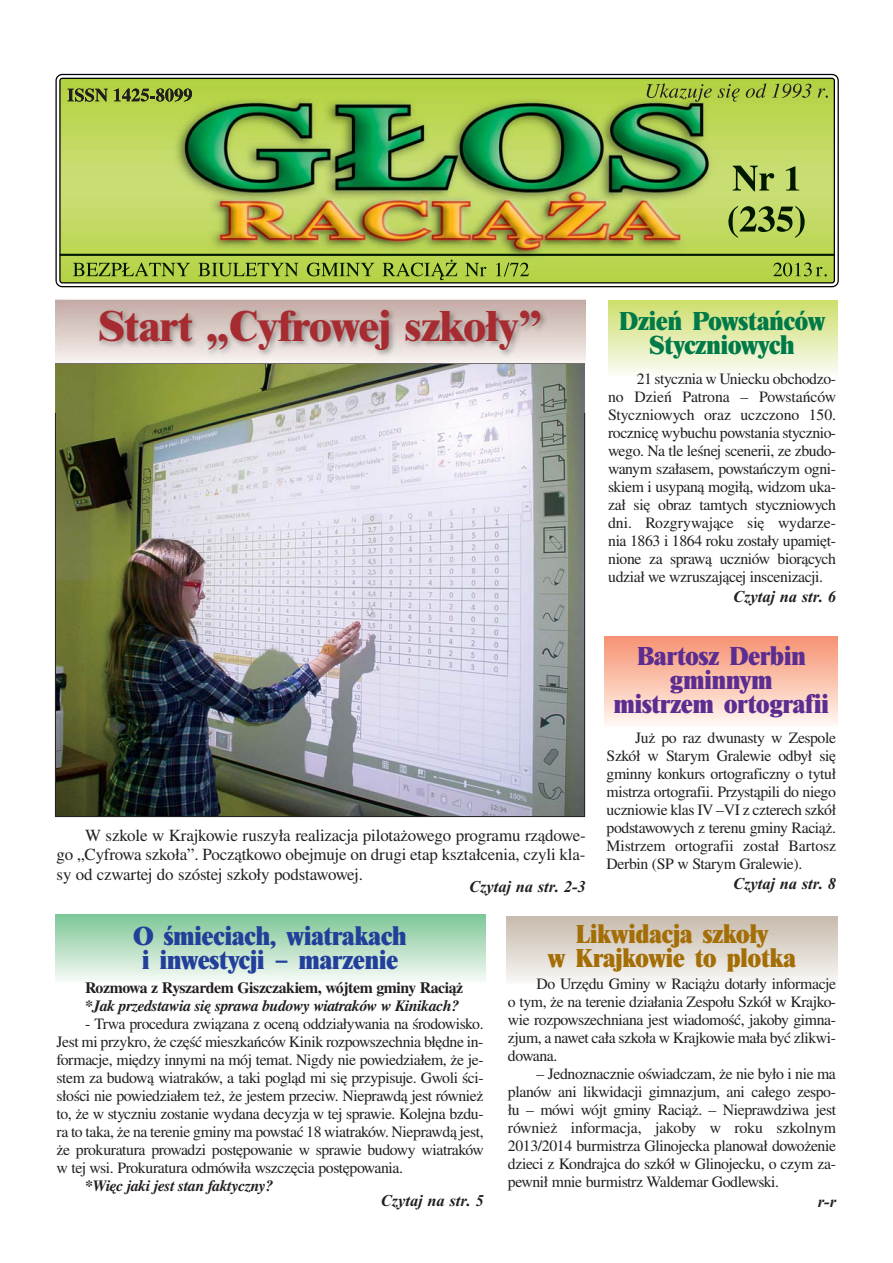
<style>
.page{position:relative;width:893px;height:1263px;background:#fff}
.page>*{position:absolute;margin:0;border:0;box-sizing:border-box;transform-origin:0 0}
.t1{font:700 expanded 45px "Nimbus Rom No 9 TCE";letter-spacing:-.02em;color:#a72c31}
.t2{font:700 expanded 27px/24px "Nimbus Rom DCE";letter-spacing:-.02em;color:#223f9a;text-align:center;scale:.95 1}
.t3{font:700 expanded 27px/24px "Nimbus Rom DCE";letter-spacing:-.02em;color:#5c2d91;text-align:center;scale:.95 1}
.t4{font:700 expanded 27px/24px "Nimbus Rom DCE";letter-spacing:-.025em;color:#a46e07;text-align:center;scale:.95 1}
.t5{font:700 expanded 27px/24px "Nimbus Rom DCE";letter-spacing:-.02em;color:#007a48;text-align:center;scale:.95 1}
.t6{font:16.95px/19.5px "Nimbus Rom No 9 LCE";letter-spacing:-.01em;color:#231f20;text-align:justify}
.t7{font:italic 700 16.5px "Ptimes New Roman";color:#231f20}
.t8{font:15.75px/18px "Nimbus Rom No 9 LCE";letter-spacing:-.025em;color:#231f20;text-align:justify}
.t9{font:15.75px "Nimbus Rom No 9 LCE Med Ita";letter-spacing:-.025em;color:#231f20}
.t10{font:500 15.75px "Nimbus Rom No 9 LCE";letter-spacing:-.025em;color:#231f20}
</style>
<div class="page">
<img style="left:57px;top:412px;width:526px;height:403px">
<div style="left:604px;top:636px;width:233px;height:90px;background:linear-gradient(to bottom,#f69170,#fff6ef)"></div>
<img style="left:61px;top:80px;width:772px;height:201px">
<div style="left:55px;top:74px;width:784px;height:213px;border:5px solid #000;border-radius:4px"></div>
<div style="left:57px;top:75px;width:780px;height:211px;border:3px solid #fff;border-radius:4px"></div>
<hr style="left:60px;top:254px;width:774px;height:2px;background:#001700">
<svg style="left:67px;top:89px;width:41px;height:13px"></svg>
<svg style="left:114px;top:89px;width:78px;height:12px"></svg>
<svg style="left:73px;top:263px;width:117px;height:13px;background:#839e35"></svg>
<svg style="left:198px;top:263px;width:101px;height:13px"></svg>
<svg style="left:307px;top:263px;width:67px;height:13px"></svg>
<svg style="left:382px;top:260px;width:75px;height:20px"></svg>
<svg style="left:465px;top:263px;width:21px;height:13px"></svg>
<svg style="left:496px;top:263px;width:33px;height:14px"></svg>
<svg style="left:773px;top:263px;width:54px;height:13px"></svg>
<svg style="left:733px;top:166px;width:41px;height:25px"></svg>
<svg style="left:786px;top:166px;width:13px;height:25px"></svg>
<svg style="left:647px;top:83px;width:65px;height:19px"></svg>
<svg style="left:718px;top:84px;width:21px;height:18px"></svg>
<svg style="left:746px;top:83px;width:20px;height:15px"></svg>
<svg style="left:772px;top:84px;width:39px;height:14px"></svg>
<svg style="left:818px;top:88px;width:10px;height:10px"></svg>
<svg style="left:728px;top:206px;width:77px;height:32px;background:#88a046"></svg>
<div style="left:608px;top:300px;width:229px;height:76px;background:linear-gradient(to bottom,#cdde6a,#fafbf5)"></div>
<div style="left:55px;top:915px;width:430px;height:67px;background:linear-gradient(to bottom,#7fc798,#f6faf5)"></div>
<div style="left:506px;top:917px;width:331px;height:67px;background:linear-gradient(to bottom,#c7bbac,#f9f7f5)"></div>
<img style="left:55px;top:299px;width:531px;height:64px">
<img style="left:56px;top:363px;width:530px;height:49px">
<img style="left:55px;top:368px;width:1px;height:44px">
<img style="left:55px;top:364px;width:530px;height:4px">
<img style="left:584px;top:368px;width:1px;height:44px">
<h1 class="t1" style="left:98px;top:308px;width:446px">Start „Cy fro wej szko ły”</h1>
<p class="t6" style="left:57px;top:827px;width:531px;text-indent:28px">W szko le w Kraj ko wie ru szy ła re ali za cja pi lo ta żo we go pro gra mu rzą do we - go „Cy fro wa szko ła”. Po cząt ko wo obej mu je on dru gi etap kształ ce nia, czy li kla - sy od czwar tej do szó stej szko ły pod sta wo wej.</p>
<p class="t7" style="left:469px;top:881px;width:118px">Czy taj na str. 2-3</p>
<h2 class="t5" style="left:619px;top:311px;width:219px">Dzień Po wstań ców<br>Stycz nio wych</h2>
<p class="t8" style="left:608px;top:372px;width:229px;text-indent:28px">21 stycz nia w Uniec ku ob cho dzo - no Dzień Pa tro na – Po wstań ców Stycz nio wych oraz uczczo no 150. rocz ni cę wy bu chu po wsta nia stycz nio - we go. Na tle le śnej sce ne rii, ze zbu do - wa nym sza ła sem, po wstań czym ogni - skiem i usy pa ną mo gi łą, wi dzom uka - zał się ob raz tam tych stycz nio wych dni. Roz gry wa ją ce się wy da rze - nia 1863 i 1864 ro ku zo sta ły upa mięt - nio ne za spra wą uczniów bio rą cych udział we wzru sza ją cej in sce ni za cji.</p>
<p class="t7" style="left:733px;top:591px;width:104px">Czy taj na str. 6</p>
<h2 class="t3" style="left:613px;top:646px;width:229px">Bar tosz Der bin gmin nym<br>mi strzem or to gra fii</h2>
<p class="t8" style="left:607px;top:731px;width:231px;text-indent:28px">Już po raz dwu na sty w Ze spo le Szkół w Sta rym Gra le wie od był się gmin ny kon kurs or to gra ficz ny o ty tuł mi strza or to gra fii. Przy stą pi li do nie go ucznio wie klas IV –VI z czte rech szkół pod sta wo wych z te re nu gmi ny Ra ciąż.<br>Mi strzem or to gra fii zo stał Bar tosz Der bin (SP w Sta rym Gra le wie).</p>
<p class="t7" style="left:733px;top:878px;width:104px">Czy taj na str. 8</p>
<h2 class="t2" style="left:133px;top:925px;width:290px">O śmie ciach, wia tra kach i in we sty cji – ma rze nie</h2>
<p class="t10" style="left:85px;top:982px;width:380px">Roz mo wa z Ry szar dem Gisz cza kiem, wój tem gmi ny Raciąż</p>
<p class="t9" style="left:85px;top:1000px;width:376px">*Jak przed sta wia się spra wa bu do wy wia tra ków w Ki ni kach?</p>
<p class="t8" style="left:57px;top:1016px;width:429px;text-indent:28px">- Trwa pro ce du ra zwią za na z oce ną od dzia ły wa nia na śro do wi sko.<br>Jest mi przy kro, że część miesz kań ców Ki nik roz po wszech nia błęd ne in - for ma cje, mię dzy in ny mi na mój te mat. Ni gdy nie po wie dzia łem, że je - stem za bu do wą wia tra ków, a ta ki po gląd mi się przy pi su je. Gwo li ści - sło ści nie po wie dzia łem też, że je stem prze ciw. Nie praw dą jest rów nież to, że w stycz niu zo sta nie wy da na de cy zja w tej spra wie. Ko lej na bzdu - ra to ta ka, że na te re nie gmi ny ma po wstać 18 wia tra ków. Nie praw dą jest, że pro ku ra tu ra pro wa dzi po stę po wa nie w spra wie bu do wy wia tra ków w tej wsi. Pro ku ra tu ra od mó wi ła wsz czę cia po stę po wa nia.</p>
<p class="t9" style="left:85px;top:1180px;width:190px">*Więc ja ki jest stan fak tycz ny?</p>
<p class="t7" style="left:381px;top:1194px;width:104px">Czy taj na str. 5</p>
<h2 class="t4" style="left:548px;top:923px;width:263px">Li kwi da cja szko ły<br>w Kraj ko wie to plot ka</h2>
<p class="t8" style="left:508px;top:977px;width:330px;text-indent:28px">Do Urzę du Gmi ny w Ra cią żu do tar ły in for ma cje o tym, że na te re nie dzia ła nia Ze spo łu Szkół w Kraj ko - wie roz po wszech nia na jest wia do mość, ja ko by gim na - zjum, a na wet ca ła szko ła w Kraj ko wie ma ła być zli kwi - do wa na.</p>
<p class="t8" style="left:508px;top:1067px;width:330px;text-indent:28px">– Jed no znacz nie oświad czam, że nie by ło i nie ma pla nów ani li kwi da cji gim na zjum, ani ca łe go ze spo - łu – mó wi wójt gmi ny Ra ciąż. – Nie praw dzi wa jest rów nież in for ma cja, ja ko by w ro ku szkol nym 2013/2014 bur mi strza Gli no jec ka pla no wał do wo że nie dzie ci z Kon draj ca do szkół w Gli no jec ku, o czym za - pew nił mnie bur mistrz Wal de mar Go dlew ski.</p>
<p class="t7" style="left:818px;top:1196px;width:20px">r -r</p>
</div>
